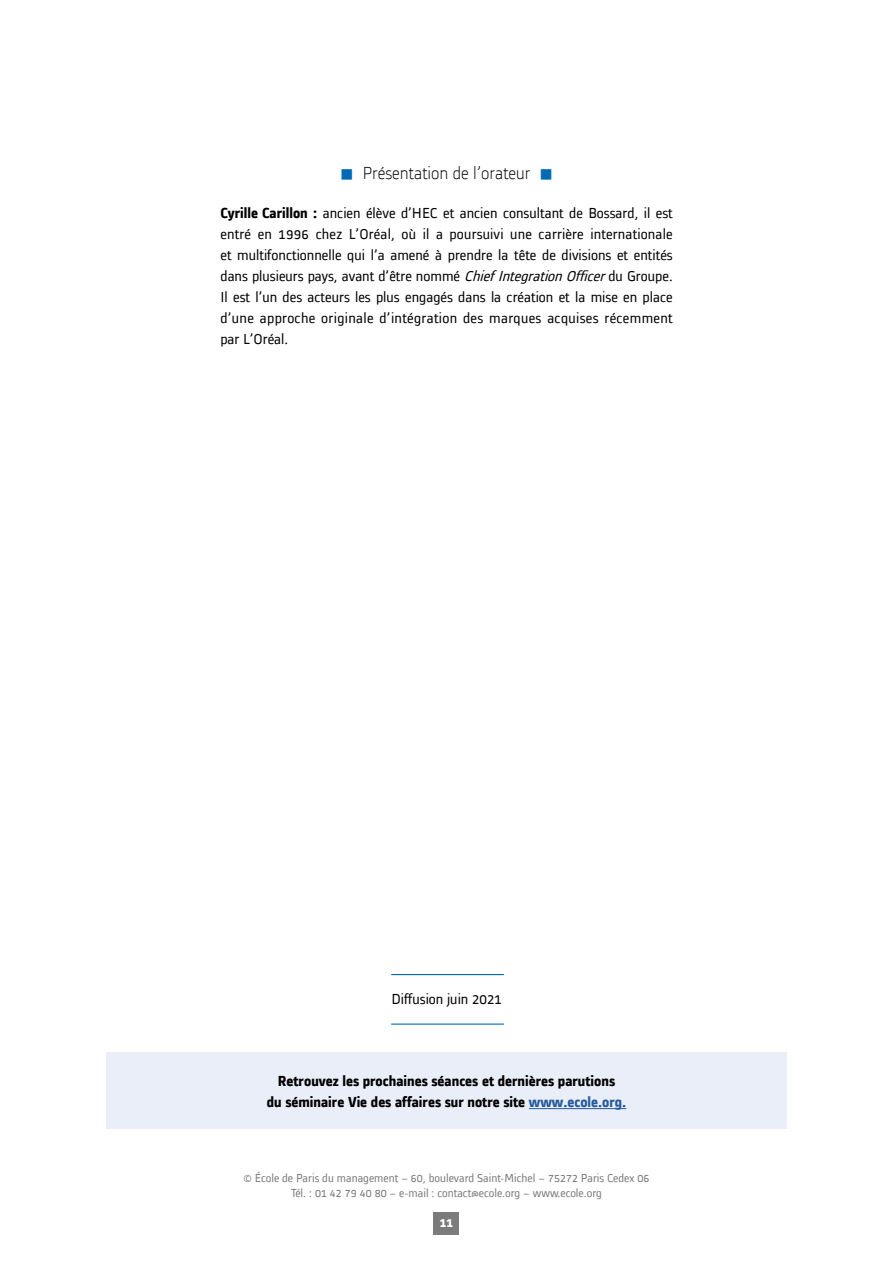
<style>
.page{position:relative;width:893px;height:1263px;background:#fff}
.page>*{position:absolute;margin:0;border:0;box-sizing:border-box;transform-origin:0 0}
.t1{font:300 18px "Alstom";color:#000}
.t2{font:15px/21px "Alstom";letter-spacing:.02em;color:#000;text-align:justify}
.t3{font:700 15px/21.8px "Alstom";color:#000;text-align:center}
.t4{font:15px "Alstom";color:#000}
.t5{font:700 13.5px "Alstom";color:#fff}
.t6{font:12px/14.4px "Alstom";color:#7c7b7b;text-align:center}
.s1{color:#0069b4}
.s2{font-weight:700}
.s3{font-style:italic}
.s4{color:#275b9b}
</style>
<div class="page">
<div style="left:434px;top:1212px;width:25px;height:23px;background:#7c7b7b"></div>
<hr style="left:391px;top:974px;width:113px;height:1px;background:#0069b4">
<hr style="left:391px;top:1023px;width:113px;height:2px;background:#0069b4">
<div style="left:106px;top:1052px;width:681px;height:77px;background:#e9eef9"></div>
<hr style="left:529px;top:1108px;width:97px;height:1px;background:#275b9b">
<p class="t1" style="left:340px;top:161px;width:214px"><span class="s1">■</span> Présentation de l’orateur <span class="s1">■</span></p>
<p class="t2" style="left:220px;top:201px;width:454px"><span class="s2">Cyrille Carillon :</span> ancien élève d’HEC et ancien consultant de Bossard, il est entré en 1996 chez L’Oréal, où il a poursuivi une carrière internationale et multifonctionnelle qui l’a amené à prendre la tête de divisions et entités dans plusieurs pays, avant d’être nommé <span class="s3">ChiefIntegrationOfficer</span>du Groupe.<br>Il est l’un des acteurs les plus engagés dans la création et la mise en place d’une approche originale d’intégration des marques acquises récemment par L’Oréal.</p>
<p class="t4" style="left:391px;top:989px;width:112px">Diffusion juin 2021</p>
<p class="t3" style="left:267px;top:1069px;width:361px">Retrouvez les prochaines séances et dernières parutions<br>du séminaire Vie des affaires sur notre site <span class="s4">www.ecole.org.</span></p>
<p class="t6" style="left:244px;top:1170px;width:407px">© École de Paris du management – 60, boulevard Saint-Michel – 75272 Paris Cedex 06<br>Tél. : 01 42 79 40 80 – e-mail : contact@ecole.org – www.ecole.org</p>
<p class="t5" style="left:440px;top:1213px;width:15px">11</p>
</div>
